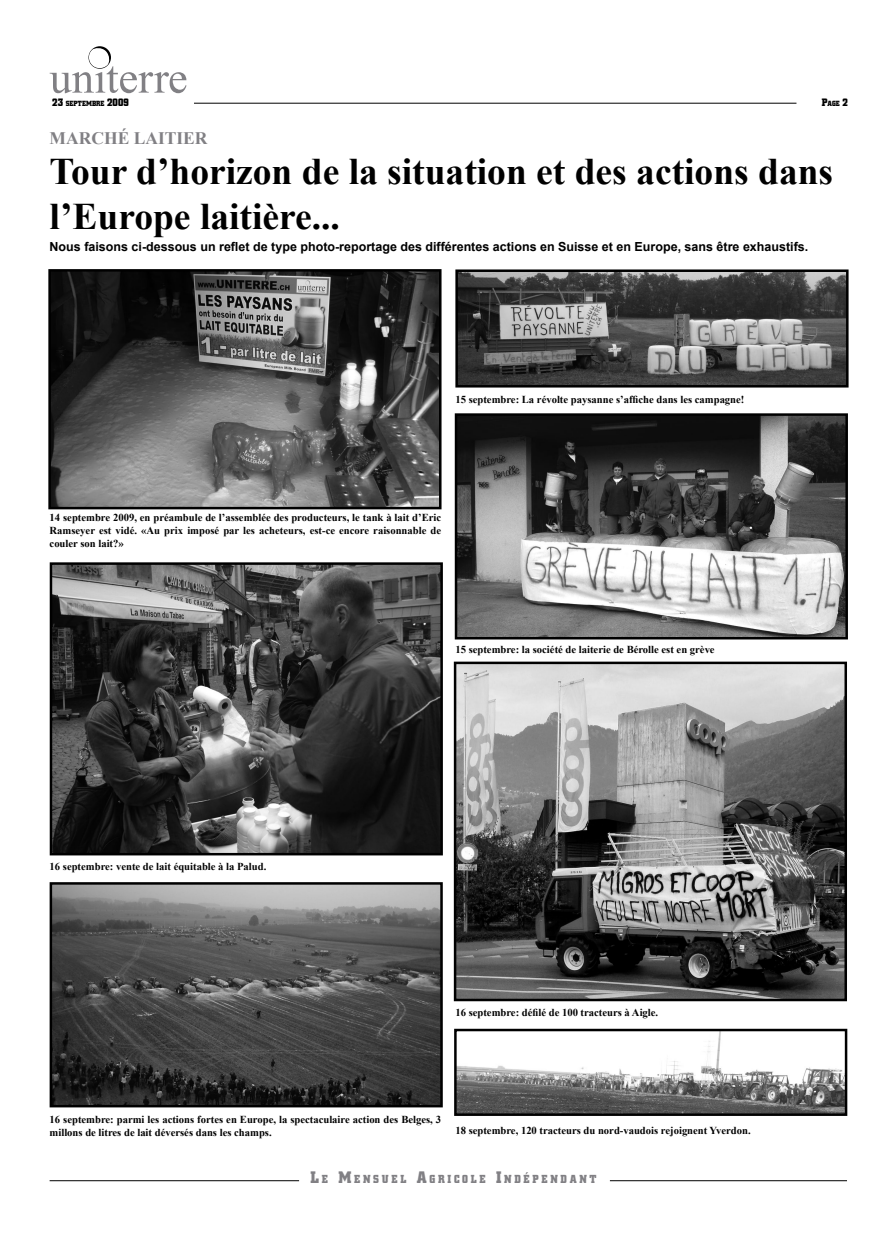
<style>
.page{position:relative;width:886px;height:1241px;background:#fff}
.page>*{position:absolute;margin:0;border:0;box-sizing:border-box;transform-origin:0 0}
.t1{font:700 37.5px/45px "Times New Roman";color:#000}
.t2{font:700 17.5px "Times New Roman";color:#818084}
.t3{font:700 12.5px "Arial";color:#000}
.t4{font:700 11.75px "Square Slabserif 711 BT";letter-spacing:.255em;color:#818084;scale:.9 1}
.t5{font:700 10.62px/12.8px "Times New Roman";color:#000;text-align:justify}
.t6{font:700 7.62px "Square Slabserif 711 BT";color:#000;scale:.9 1}
.s1{font-size:10.88px}
.s2{font-size:16.88px}
</style>
<div class="page">
<svg style="left:50px;top:47px;width:136px;height:46px"></svg>
<hr style="left:194px;top:103px;width:602px;height:1px;background:#000">
<hr style="left:50px;top:1180px;width:249px;height:1px;background:#000">
<hr style="left:610px;top:1180px;width:237px;height:1px;background:#000">
<img style="left:458px;top:272px;width:387px;height:112px">
<div style="left:455px;top:269px;width:393px;height:118px;border:2px solid #000"></div>
<img style="left:53px;top:885px;width:387px;height:219px">
<div style="left:50px;top:882px;width:393px;height:225px;border:2px solid #000"></div>
<img style="left:457px;top:664px;width:387px;height:334px">
<div style="left:454px;top:661px;width:393px;height:340px;border:2px solid #000"></div>
<img style="left:53px;top:565px;width:387px;height:287px">
<div style="left:50px;top:562px;width:393px;height:293px;border:2px solid #000"></div>
<img style="left:458px;top:416px;width:387px;height:220px">
<div style="left:455px;top:413px;width:393px;height:226px;border:2px solid #000"></div>
<img style="left:51px;top:272px;width:387px;height:234px">
<div style="left:48px;top:269px;width:393px;height:240px;border:2px solid #000"></div>
<img style="left:457px;top:1031px;width:387px;height:81px">
<div style="left:454px;top:1028px;width:393px;height:87px;border:2px solid #000"></div>
<p class="t6" style="left:52px;top:98px;width:87px"><span class="s1">23</span> SEPTEMBRE <span class="s1">2009</span></p>
<p class="t6" style="left:822px;top:98px;width:31px"><span class="s1">P</span>AGE <span class="s1">2</span></p>
<h2 class="t2" style="left:50px;top:126px;width:96px">marché laitie</h2>
<h2 class="t2" style="left:195px;top:126px;width:14px">r</h2>
<h1 class="t1" style="left:50px;top:147px;width:785px">Tour d’horizon de la situation et des actions dans l’Europe laitière...</h1>
<p class="t3" style="left:50px;top:238px;width:760px">Nous faisons ci-dessous un reflet de type photo-reportage des différentes actions en Suisse et en Europe, sans être exhaustifs.</p>
<p class="t5" style="left:455px;top:392px;width:291px">15 septembre: La révolte paysanne s’affiche dans les campagne!</p>
<p class="t5" style="left:50px;top:511px;width:393px">14 septembre 2009, en préambule de l’assemblée des producteurs, le tank à lait d’Eric Ramseyer est vidé. «Au prix imposé par les acheteurs, est-ce encore raisonnable de couler son lait?»</p>
<p class="t5" style="left:455px;top:642px;width:261px">15 septembre: la société de laiterie de Bérolle est en grève</p>
<p class="t5" style="left:50px;top:859px;width:218px">16 septembre: vente de lait équitable à la Palud.</p>
<p class="t5" style="left:455px;top:1005px;width:204px">16 septembre: défilé de 100 tracteurs à Aigle.</p>
<p class="t5" style="left:50px;top:1112px;width:393px">16 septembre: parmi les actions fortes en Europe, la spectaculaire action des Belges, 3 millons de litres de lait déversés dans les champs.</p>
<p class="t5" style="left:455px;top:1123px;width:297px">18 septembre, 120 tracteurs du nord-vaudois rejoignent Yverdon.</p>
<p class="t4" style="left:311px;top:1171px;width:319px"><span class="s2">L</span>E <span class="s2">M</span>ENSUEL <span class="s2">A</span>GRICOLE <span class="s2">I</span>NDÉPENDANT</p>
</div>
